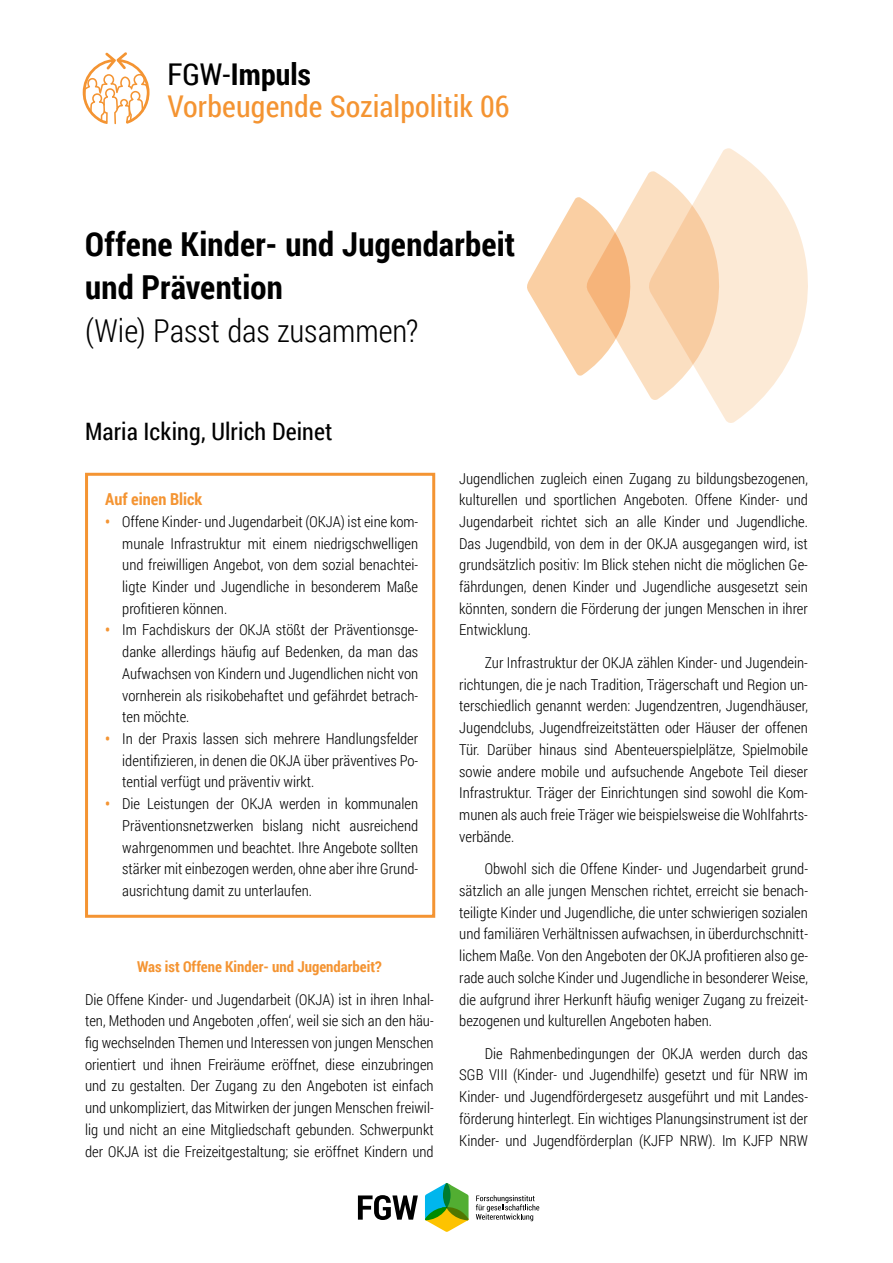
<style>
.page{position:relative;width:893px;height:1263px;background:#fff}
.page>*{position:absolute;margin:0;border:0;box-sizing:border-box;transform-origin:0 0}
.t1{font:700 33px/43.5px "Roboto Condensed";letter-spacing:.005em;color:#000}
.t2{font:300 31.5px "Roboto Condensed";color:#000}
.t3{font:30px/31.5px "Roboto Condensed";letter-spacing:.005em;color:#f49432}
.t4{font:24px "Roboto Condensed";letter-spacing:.005em;color:#000}
.t5{font:700 16.5px "Roboto Condensed";color:#f49432}
.t6{font:300 15px/21.8px "Roboto Condensed";color:#000;text-align:justify}
.t7{font:700 15px "Roboto Condensed";color:#f49432}
.s1{color:#000}
.s2{font-weight:700;color:#000}
.s3{font-weight:700;color:#f49432}
</style>
<div class="page">
<svg style="left:712px;top:148px;width:96px;height:275px;fill:#fcead6"></svg>
<svg style="left:527px;top:171px;width:211px;height:230px"></svg>
<div style="left:85px;top:473px;width:350px;height:445px;border:3px solid #f49432"></div>
<svg style="left:83px;top:52px;width:67px;height:72px"></svg>
<svg style="left:358px;top:1195px;width:60px;height:25px"></svg>
<svg style="left:476px;top:1195px;width:63px;height:26px"></svg>
<svg style="left:425px;top:1183px;width:44px;height:49px"></svg>
<h3 class="t3" style="left:168px;top:58px;width:343px"><span class="s1">FGW-</span><span class="s2">Impuls<br></span>Vorbeugende Sozialpolitik 06</h3>
<h1 class="t1" style="left:85px;top:221px;width:432px">Offene Kinder- und Jugendarbeit und Prävention</h1>
<h2 class="t2" style="left:85px;top:309px;width:335px">(Wie) Passt das zusammen?</h2>
<h3 class="t4" style="left:85px;top:415px;width:249px">Maria Icking, Ulrich Deinet</h3>
<p class="t5" style="left:105px;top:488px;width:99px">Auf einen Blick</p>
<p class="t6" style="left:122px;top:510px;width:297px;text-indent:-17px"><span class="s3">•</span> Offene Kinder- und Jugendarbeit (OKJA) ist eine kom&shy;munale Infrastruktur mit einem niedrigschwelligen und freiwilligen Angebot, von dem sozial benachtei&shy;ligte Kinder und Jugendliche in besonderem Maße profitieren können.</p>
<p class="t6" style="left:122px;top:619px;width:297px;text-indent:-17px"><span class="s3">•</span> Im Fachdiskurs der OKJA stößt der Präventionsge&shy;danke allerdings häufig auf Bedenken, da man das Aufwachsen von Kindern und Jugendlichen nicht von vornherein als risikobehaftet und gefährdet betrach&shy;ten möchte.</p>
<p class="t6" style="left:122px;top:727px;width:297px;text-indent:-17px"><span class="s3">•</span> In der Praxis lassen sich mehrere Handlungsfelder identifizieren, in denen die OKJA über präventives Po&shy;tential verfügt und präventiv wirkt.</p>
<p class="t6" style="left:122px;top:792px;width:297px;text-indent:-17px"><span class="s3">•</span> Die Leistungen der OKJA werden in kommunalen Präventionsnetzwerken bislang nicht ausreichend wahrgenommen und beachtet. Ihre Angebote sollten stärker mit einbezogen werden, ohne aber ihre Grund&shy;ausrichtung damit zu unterlaufen.</p>
<p class="t7" style="left:137px;top:956px;width:246px">Was ist Offene Kinder- und Jugendarbeit?</p>
<p class="t6" style="left:85px;top:988px;width:350px">Die Offene Kinder- und Jugendarbeit (OKJA) ist in ihren Inhal&shy;ten, Methoden und Angeboten ,offen‘, weil sie sich an den häu&shy;fig wechselnden Themen und Interessen von jungen Menschen orientiert und ihnen Freiräume eröffnet, diese einzubringen und zu gestalten. Der Zugang zu den Angeboten ist einfach und unkompliziert, das Mitwirken der jungen Menschen freiwil&shy;lig und nicht an eine Mitgliedschaft gebunden. Schwerpunkt der OKJA ist die Freizeitgestaltung; sie eröffnet Kindern und</p>
<p class="t6" style="left:459px;top:467px;width:350px">Jugendlichen zugleich einen Zugang zu bildungsbezogenen, kulturellen und sportlichen Angeboten. Offene Kinder- und Jugendarbeit richtet sich an alle Kinder und Jugendliche.<br>Das Jugendbild, von dem in der OKJA ausgegangen wird, ist grundsätzlich positiv: Im Blick stehen nicht die möglichen Ge&shy;fährdungen, denen Kinder und Jugendliche ausgesetzt sein könnten, sondern die Förderung der jungen Menschen in ihrer Entwicklung.</p>
<p class="t6" style="left:459px;top:651px;width:350px;text-indent:26px">Zur Infrastruktur der OKJA zählen Kinder- und Jugendein&shy;richtungen, die je nach Tradition, Trägerschaft und Region un&shy;terschiedlich genannt werden: Jugendzentren, Jugendhäuser, Jugendclubs, Jugendfreizeitstätten oder Häuser der offenen Tür. Darüber hinaus sind Abenteuerspielplätze, Spielmobile sowie andere mobile und aufsuchende Angebote Teil dieser Infrastruktur. Träger der Einrichtungen sind sowohl die Kom&shy;munen als auch freie Träger wie beispielsweise die Wohlfahrts&shy;verbände.</p>
<p class="t6" style="left:459px;top:857px;width:350px;text-indent:26px">Obwohl sich die Offene Kinder- und Jugendarbeit grund&shy;sätzlich an alle jungen Menschen richtet, erreicht sie benach&shy;teiligte Kinder und Jugendliche, die unter schwierigen sozialen und familiären Verhältnissen aufwachsen, in überdurchschnitt&shy;lichem Maße. Von den Angeboten der OKJA profitieren also ge&shy;rade auch solche Kinder und Jugendliche in besonderer Weise, die aufgrund ihrer Herkunft häufig weniger Zugang zu freizeit&shy;bezogenen und kulturellen Angeboten haben.</p>
<p class="t6" style="left:459px;top:1042px;width:350px;text-indent:26px">Die Rahmenbedingungen der OKJA werden durch das SGB VIII (Kinder- und Jugendhilfe) gesetzt und für NRW im Kinder- und Jugendfördergesetz ausgeführt und mit Landes&shy;förderung hinterlegt. Ein wichtiges Planungsinstrument ist der Kinder- und Jugendförderplan (KJFP NRW). Im KJFP NRW</p>
</div>
